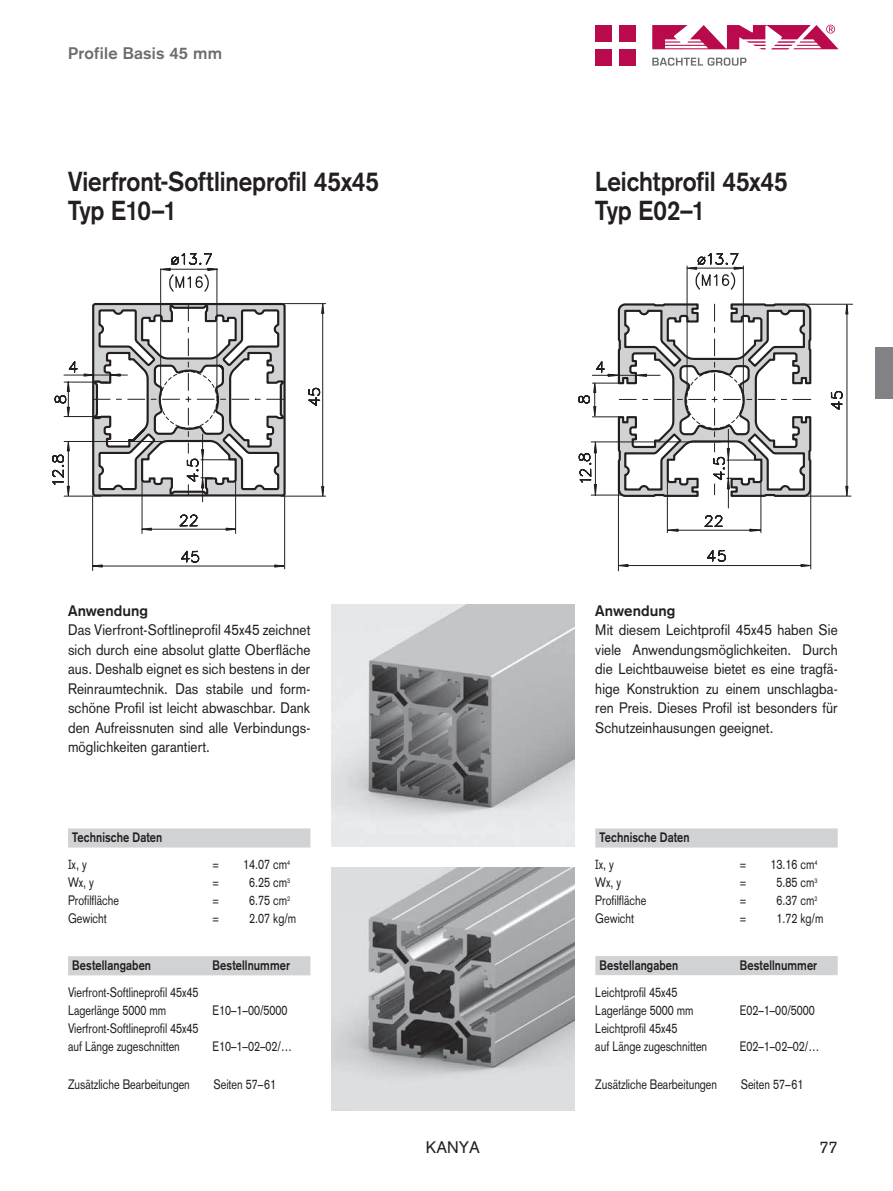
<style>
.page{position:relative;width:893px;height:1191px;background:#fff}
.page>*{position:absolute;margin:0;border:0;box-sizing:border-box;transform-origin:0 0}
.t1{font:700 27px/28.5px "Akzidenz Grotesk";letter-spacing:-.005em;color:#231f20;scale:.9 1}
.t2{font:700 16.5px "Akzidenz Grotesk";color:#6c6d70}
.t3{font:16.5px "Akzidenz Grotesk";color:#231f20}
.t4{font:15px/19.5px "Akzidenz Grotesk";letter-spacing:.005em;color:#231f20;text-align:justify;scale:.9 1}
.t5{font:700 15px "Akzidenz Grotesk";color:#231f20}
.t6{font:13.5px/18px "Akzidenz Grotesk";color:#231f20;scale:.8 1}
.t7{font:700 13.5px/27px "Akzidenz Grotesk";letter-spacing:.02em;color:#231f20;scale:.82 1}
.s1{font-family:"Officina Serif";font-weight:400}
.s2{font-weight:400}
</style>
<div class="page">
<div style="left:876px;top:348px;width:17px;height:51px;background:#808285"></div>
<svg style="left:652px;top:58px;width:94px;height:8px"></svg>
<div style="left:595px;top:25px;width:16px;height:16px;background:#b80a4d"></div>
<div style="left:620px;top:25px;width:16px;height:16px;background:#b80a4d"></div>
<div style="left:595px;top:49px;width:16px;height:17px;background:#b80a4d"></div>
<div style="left:620px;top:49px;width:16px;height:17px;background:#b80a4d"></div>
<svg style="left:652px;top:25px;width:186px;height:24px"></svg>
<img style="left:332px;top:604px;width:242px;height:242px">
<img style="left:332px;top:867px;width:242px;height:243px">
<svg style="left:52px;top:253px;width:274px;height:318px"></svg>
<svg style="left:578px;top:253px;width:275px;height:319px"></svg>
<div style="left:68px;top:828px;width:242px;height:19px;background:#d1d2d4"></div>
<div style="left:595px;top:828px;width:243px;height:19px;background:#d1d2d4"></div>
<div style="left:68px;top:956px;width:242px;height:19px;background:#d1d2d4"></div>
<div style="left:595px;top:956px;width:243px;height:19px;background:#d1d2d4"></div>
<p class="t2" style="left:68px;top:43px;width:156px">Profile Basis 45 mm</p>
<h1 class="t1" style="left:68px;top:167px;width:347px">Vierfront-Softlineprofil 45x45<br>Typ E10–1</h1>
<h1 class="t1" style="left:595px;top:167px;width:215px">Leichtprofil 45x45<br>Typ E02–1</h1>
<p class="t5" style="left:68px;top:601px;width:82px">Anwendung</p>
<p class="t4" style="left:68px;top:620px;width:271px">Das Vierfront-Softlineprofil 45x45 zeichnet sich durch eine absolut glatte Oberfläche aus. Deshalb eignet es sich bestens in der Reinraumtechnik. Das stabile und form&shy;schöne Profil ist leicht abwaschbar. Dank den Aufreissnuten sind alle Verbindungs&shy;möglichkeiten garantiert.</p>
<p class="t5" style="left:595px;top:601px;width:82px">Anwendung</p>
<p class="t4" style="left:595px;top:620px;width:271px">Mit diesem Leichtprofil 45x45 haben Sie viele Anwendungsmöglichkeiten. Durch die Leichtbauweise bietet es eine tragfä&shy;hige Konstruktion zu einem unschlagba&shy;ren Preis. Dieses Profil ist besonders für Schutzeinhausungen geeignet.</p>
<p class="t7" style="left:68px;top:824px;width:117px">Technische Daten<br><span class="s1">I</span><span class="s2">x, y</span></p>
<p class="t6" style="left:213px;top:855px;width:10px">=</p>
<p class="t6" style="left:243px;top:855px;width:60px">14.07 cm<sup>4</sup></p>
<p class="t7" style="left:595px;top:824px;width:117px">Technische Daten<br><span class="s1">I</span><span class="s2">x, y</span></p>
<p class="t6" style="left:740px;top:855px;width:10px">=</p>
<p class="t6" style="left:770px;top:855px;width:60px">13.16 cm<sup>4</sup></p>
<p class="t6" style="left:68px;top:873px;width:34px">Wx, y</p>
<p class="t6" style="left:213px;top:873px;width:10px">=</p>
<p class="t6" style="left:249px;top:873px;width:53px">6.25 cm<sup>3</sup></p>
<p class="t6" style="left:68px;top:891px;width:65px">Profilfläche</p>
<p class="t6" style="left:213px;top:891px;width:10px">=</p>
<p class="t6" style="left:249px;top:891px;width:53px">6.75 cm<sup>2</sup></p>
<p class="t6" style="left:68px;top:909px;width:50px">Gewicht</p>
<p class="t6" style="left:213px;top:909px;width:10px">=</p>
<p class="t6" style="left:249px;top:909px;width:61px">2.07 kg/m</p>
<p class="t6" style="left:595px;top:873px;width:34px">Wx, y</p>
<p class="t6" style="left:740px;top:873px;width:10px">=</p>
<p class="t6" style="left:776px;top:873px;width:53px">5.85 cm<sup>3</sup></p>
<p class="t6" style="left:595px;top:891px;width:65px">Profilfläche</p>
<p class="t6" style="left:740px;top:891px;width:10px">=</p>
<p class="t6" style="left:776px;top:891px;width:53px">6.37 cm<sup>2</sup></p>
<p class="t6" style="left:595px;top:909px;width:50px">Gewicht</p>
<p class="t6" style="left:740px;top:909px;width:10px">=</p>
<p class="t6" style="left:776px;top:909px;width:61px">1.72 kg/m</p>
<p class="t7" style="left:72px;top:951px;width:98px">Bestellangaben</p>
<p class="t7" style="left:213px;top:951px;width:96px">Bestellnummer</p>
<p class="t6" style="left:68px;top:983px;width:165px">Vierfront-Softlineprofil 45x45<br>Lagerlänge 5000 mm</p>
<p class="t6" style="left:213px;top:1001px;width:95px">E10–1–00/5000</p>
<p class="t7" style="left:600px;top:951px;width:98px">Bestellangaben</p>
<p class="t7" style="left:740px;top:951px;width:96px">Bestellnummer</p>
<p class="t6" style="left:595px;top:983px;width:124px">Leichtprofil 45x45<br>Lagerlänge 5000 mm</p>
<p class="t6" style="left:740px;top:1001px;width:95px">E02–1–00/5000</p>
<p class="t6" style="left:68px;top:1019px;width:165px">Vierfront-Softlineprofil 45x45 auf Länge zugeschnitten</p>
<p class="t6" style="left:213px;top:1037px;width:101px">E10–1–02–02/…</p>
<p class="t6" style="left:595px;top:1019px;width:141px">Leichtprofil 45x45<br>auf Länge zugeschnitten</p>
<p class="t6" style="left:740px;top:1037px;width:101px">E02–1–02–02/…</p>
<p class="t6" style="left:68px;top:1074px;width:154px">Zusätzliche Bearbeitungen</p>
<p class="t6" style="left:214px;top:1074px;width:80px">Seiten 57–61</p>
<p class="t6" style="left:595px;top:1074px;width:154px">Zusätzliche Bearbeitungen</p>
<p class="t6" style="left:741px;top:1074px;width:80px">Seiten 57–61</p>
<p class="t3" style="left:426px;top:1137px;width:56px">KANYA</p>
<p class="t3" style="left:819px;top:1137px;width:20px">77</p>
</div>
